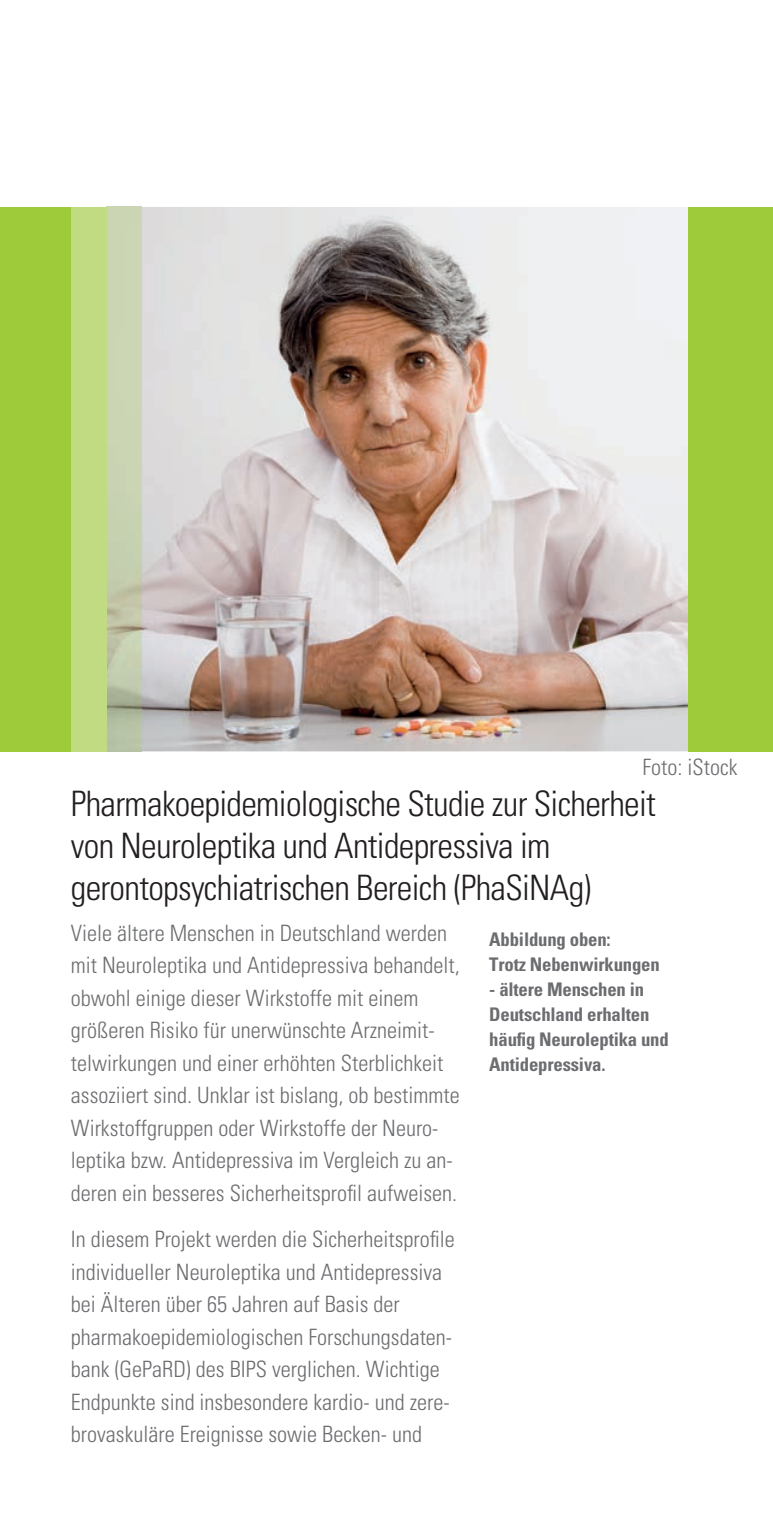
<style>
.page{position:relative;width:773px;height:1517px;background:#fff}
.page>*{position:absolute;margin:0;border:0;box-sizing:border-box;transform-origin:0 0}
.t1{font:300 condensed 35px/41.8px "Univers LT Std";letter-spacing:-.02em;color:#231f20}
.t2{font:300 condensed 22.5px/32.5px "Univers LT Std";color:#6c6d70}
.t3{font:700 condensed 18.75px/25px "Univers LT Std";letter-spacing:-.01em;color:#6c6d70}
</style>
<div class="page">
<img style="left:142px;top:207px;width:546px;height:544px">
<div style="left:688px;top:207px;width:84px;height:544px;background:#9ecb3a"></div>
<img style="left:106px;top:207px;width:36px;height:544px">
<div style="left:0;top:207px;width:106px;height:544px;background:#c1db83"></div>
<div style="left:0;top:207px;width:71px;height:544px;background:#9ecb3a"></div>
<p class="t2" style="left:642px;top:750px;width:96px">Foto: iStock</p>
<h1 class="t1" style="left:71px;top:783px;width:586px">Pharmakoepidemiologische Studie zur Sicherheit von Neuroleptika und Antidepressiva im gerontopsychiatrischen Bereich (PhaSiNAg)</h1>
<p class="t3" style="left:489px;top:926px;width:172px">Abbildung oben:<br>Trotz Nebenwirkungen</p>
<p class="t3" style="left:489px;top:976px;width:181px">- ältere Menschen in<br>Deutschland erhalten häufig Neuroleptika und<br>Antidepressiva.</p>
<p class="t2" style="left:71px;top:916px;width:390px">Viele ältere Menschen in Deutschland werden mit Neuroleptika und Antidepressiva behandelt, obwohl einige dieser Wirkstoffe mit einem größeren Risiko für unerwünschte Arzneimit&shy;telwirkungen und einer erhöhten Sterblichkeit assoziiert sind. Unklar ist bislang, ob bestimmte Wirkstoffgruppen oder Wirkstoffe der Neuro&shy;leptika bzw. Antidepressiva im Vergleich zu an&shy;deren ein besseres Sicherheitsprofil aufweisen.</p>
<p class="t2" style="left:71px;top:1223px;width:385px">In diesem Projekt werden die Sicherheitsprofile individueller Neuroleptika und Antidepressiva bei Älteren über 65 Jahren auf Basis der pharmakoepidemiologischen Forschungsdaten&shy;bank (GePaRD) des BIPS verglichen. Wichtige Endpunkte sind insbesondere kardio- und zere&shy;brovaskuläre Ereignisse sowie Becken- und</p>
</div>
